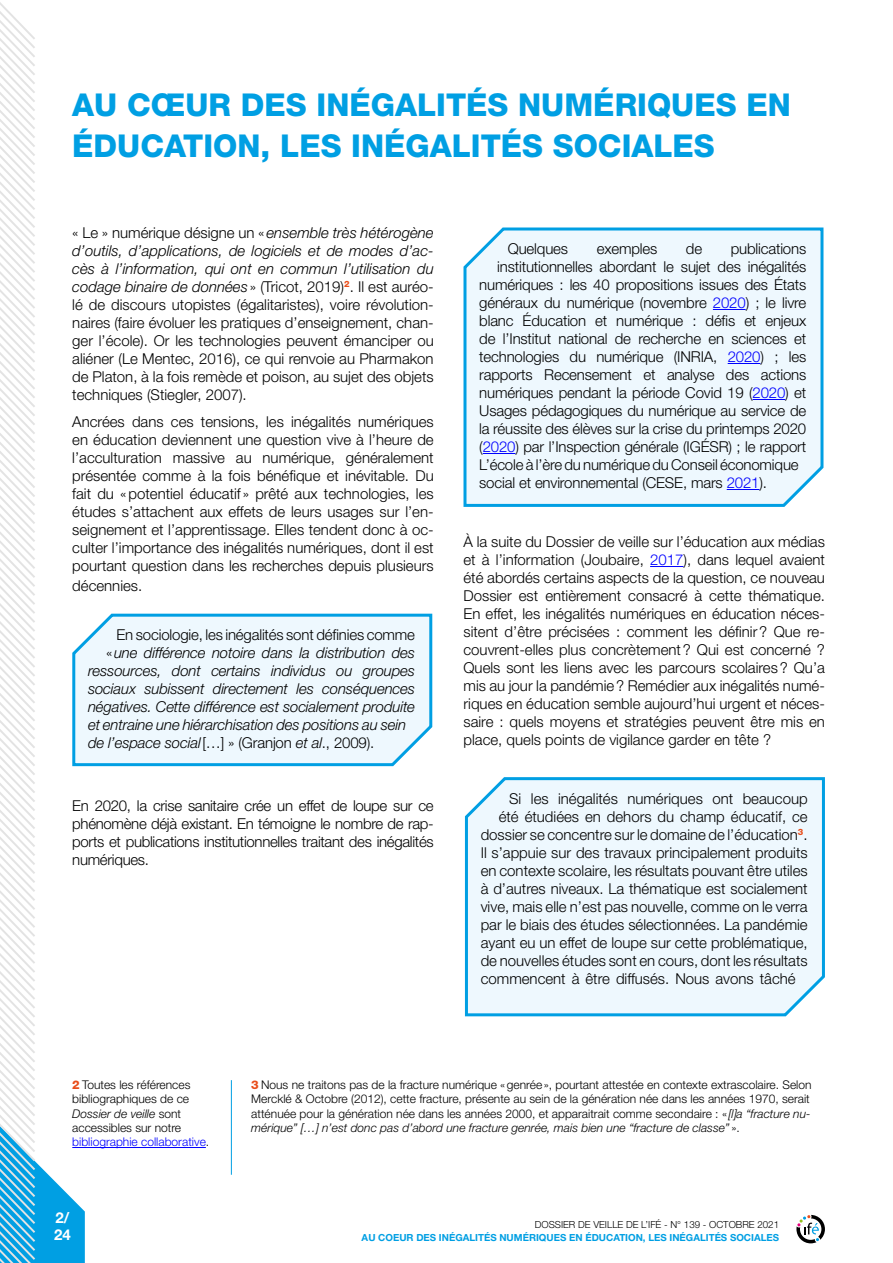
<style>
.page{position:relative;width:893px;height:1263px;background:#fff}
.page>*{position:absolute;margin:0;border:0;box-sizing:border-box;transform-origin:0 0}
.t1{font:800 31.5px/40.5px "Helvetica Neue LT Std";color:#009fe3}
.Corps{font:300 15px/18px "Helvetica Neue LT Std";color:#000;text-align:justify}
.Encadré{font:300 15px "Helvetica Neue LT Std";letter-spacing:-.01em;color:#000}
.Encadré-2{font:italic 300 15px "Helvetica Neue LT Std";letter-spacing:-.01em;color:#000}
.t2{font:700 15px/16.5px "Helvetica Neue LT Std";color:#fff}
.Sommaire_-_page{font:300 12px/14.4px "Helvetica Neue LT Std";color:#000}
.t3{font:700 9.75px "Helvetica Neue LT Std";color:#009fe3}
.t4{font:300 9.75px "Helvetica Neue LT Std";color:#000}
.s1{font-style:italic}
.s2{font-style:normal}
.s3{color:#00f}
.s4{font-weight:800;color:#e94e1b}
</style>
<div class="page">
<svg style="left:796px;top:1215px;width:29px;height:28px"></svg>
<svg style="left:0;top:2px;width:85px;height:1261px"></svg>
<hr style="left:231px;top:1080px;width:1px;height:95px;background:#009fe3">
<hr style="left:72px;top:1147px;width:134px;height:1px;background:#00f">
<svg style="left:71px;top:611px;width:362px;height:157px;background:#e2f3fc"></svg>
<hr style="left:650px;top:566px;width:33px;height:1px;background:#00f">
<div style="left:463px;top:227px;width:361px;height:280px;background:#eef8fe"></div>
<div style="left:464px;top:777px;width:361px;height:240px;background:#eef8fe"></div>
<p class="t1" style="left:72px;top:84px;width:720px">AU CŒUR DES INÉGALITÉS NUMÉRIQUES EN<br>ÉDUCATION, LES INÉGALITÉS SOCIALES</p>
<p class="Corps" style="left:72px;top:224px;width:363px">« Le » numérique désigne un «<span class="s1">ensemble très hétérogène d’outils, d’applications, de logiciels et de modes d’ac&shy;cès à l’information, qui ont en commun l’utilisation du codage binaire de données</span> » (Tricot, 2019)<sup>2</sup>. Il est auréo&shy;lé de discours utopistes (égalitaristes), voire révolution&shy;naires (faire évoluer les pratiques d’enseignement, chan&shy;ger l’école). Or les technologies peuvent émanciper ou aliéner (Le Mentec, 2016), ce qui renvoie au Pharmakon de Platon, à la fois remède et poison, au sujet des objets techniques (Stiegler, 2007).</p>
<p class="Corps" style="left:72px;top:412px;width:363px">Ancrées dans ces tensions, les inégalités numériques en éducation deviennent une question vive à l’heure de l’acculturation massive au numérique, généralement présentée comme à la fois bénéfique et inévitable. Du fait du «potentiel éducatif » prêté aux technologies, les études s’attachent aux effets de leurs usages sur l’en&shy;seignement et l’apprentissage. Elles tendent donc à oc&shy;culter l’importance des inégalités numériques, dont il est pourtant question dans les recherches depuis plusieurs</p>
<p class="Corps" style="left:72px;top:576px;width:72px">décennies.</p>
<p class="Encadré" style="left:117px;top:626px;width:300px">En sociologie, les inégalités sont définies comme</p>
<p class="Encadré-2" style="left:106px;top:644px;width:311px"><span class="s2">«</span>une différence notoire dans la distribution des</p>
<p class="Encadré-2" style="left:88px;top:662px;width:329px">ressources, dont certains individus ou groupes</p>
<p class="Encadré-2" style="left:88px;top:680px;width:328px">sociaux subissent directement les conséquences</p>
<p class="Encadré-2" style="left:88px;top:698px;width:329px">négatives. Cette différence est socialement produite</p>
<p class="Encadré-2" style="left:88px;top:716px;width:319px">et entraine une hiérarchisation des positions au sein</p>
<p class="Encadré-2" style="left:88px;top:734px;width:288px">de l’espace social<span class="s2">[…] » (Granjon</span> et al<span class="s2">., 2009).</span></p>
<p class="Corps" style="left:72px;top:796px;width:363px">En 2020, la crise sanitaire crée un effet de loupe sur ce phénomène déjà existant. En témoigne le nombre de rap&shy;ports et publications institutionnelles traitant des inégalités numériques.</p>
<p class="Encadré" style="left:508px;top:239px;width:62px">Quelques</p>
<p class="Encadré" style="left:597px;top:239px;width:62px">exemples</p>
<p class="Encadré" style="left:686px;top:239px;width:18px">de</p>
<p class="Encadré" style="left:731px;top:239px;width:77px">publications</p>
<p class="Encadré" style="left:497px;top:257px;width:311px">institutionnelles abordant le sujet des inégalités</p>
<p class="Encadré" style="left:479px;top:275px;width:328px">numériques : les 40 propositions issues des États</p>
<p class="Encadré" style="left:479px;top:293px;width:329px">généraux du numérique (novembre <span class="s3">2020</span>) ; le livre</p>
<p class="Encadré" style="left:479px;top:311px;width:329px">blanc Éducation et numérique : défis et enjeux</p>
<p class="Encadré" style="left:479px;top:329px;width:328px">de l’Institut national de recherche en sciences et</p>
<p class="Encadré" style="left:479px;top:347px;width:329px">technologies du numérique (INRIA, <span class="s3">2020</span>) ; les</p>
<p class="Encadré" style="left:479px;top:365px;width:329px">rapports Recensement et analyse des actions</p>
<p class="Encadré" style="left:479px;top:383px;width:329px">numériques pendant la période Covid 19 (<span class="s3">2020</span>) et</p>
<p class="Encadré" style="left:479px;top:401px;width:328px">Usages pédagogiques du numérique au service de</p>
<p class="Encadré" style="left:479px;top:419px;width:329px">la réussite des élèves sur la crise du printemps 2020</p>
<p class="Encadré" style="left:479px;top:437px;width:329px">(<span class="s3">2020</span>) par l’Inspection générale (IGÉSR) ; le rapport</p>
<p class="Encadré" style="left:479px;top:455px;width:321px">L’école à l’ère du numérique du Conseil économique</p>
<p class="Encadré" style="left:479px;top:473px;width:289px">social et environnemental (CESE, mars <span class="s3">2021</span>).</p>
<p class="Corps" style="left:463px;top:532px;width:363px">À la suite du Dossier de veille sur l’éducation aux médias et à l’information (Joubaire, <span class="s3">2017</span>), dans lequel avaient été abordés certains aspects de la question, ce nouveau Dossier est entièrement consacré à cette thématique.<br>En effet, les inégalités numériques en éducation néces&shy;sitent d’être précisées : comment les définir? Que re&shy;couvrent-elles plus concrètement? Qui est concerné ?<br>Quels sont les liens avec les parcours scolaires? Qu’a mis au jour la pandémie? Remédier aux inégalités numé&shy;riques en éducation semble aujourd’hui urgent et néces&shy;saire : quels moyens et stratégies peuvent être mis en place, quels points de vigilance garder en tête ?</p>
<p class="Encadré" style="left:509px;top:789px;width:300px">Si les inégalités numériques ont beaucoup</p>
<p class="Encadré" style="left:499px;top:807px;width:310px">été étudiées en dehors du champ éducatif, ce</p>
<p class="Encadré" style="left:481px;top:825px;width:328px">dossier se concentre sur le domaine de l’éducation<sup>3</sup>.</p>
<p class="Encadré" style="left:481px;top:843px;width:328px">Il s’appuie sur des travaux principalement produits</p>
<p class="Encadré" style="left:481px;top:861px;width:329px">en contexte scolaire, les résultats pouvant être utiles</p>
<p class="Encadré" style="left:481px;top:879px;width:328px">à d’autres niveaux. La thématique est socialement</p>
<p class="Encadré" style="left:481px;top:897px;width:329px">vive, mais elle n’est pas nouvelle, comme on le verra</p>
<p class="Encadré" style="left:481px;top:915px;width:329px">par le biais des études sélectionnées. La pandémie</p>
<p class="Encadré" style="left:481px;top:933px;width:329px">ayant eu un effet de loupe sur cette problématique,</p>
<p class="Encadré" style="left:481px;top:951px;width:329px">de nouvelles études sont en cours, dont les résultats</p>
<p class="Encadré" style="left:481px;top:969px;width:316px">commencent à être diffusés. Nous avons tâché</p>
<p class="Sommaire_-_page" style="left:72px;top:1077px;width:138px"><span class="s4">2</span> Toutes les références bibliographiques de ce<br><span class="s1">Dossier de veille</span> sont accessibles sur notre <span class="s3">bibliographie collaborative</span>.</p>
<p class="Sommaire_-_page" style="left:251px;top:1077px;width:562px"><span class="s4">3</span> Nous ne traitons pas de la fracture numérique «genrée», pourtant attestée en contexte extrascolaire. Selon Mercklé &amp; Octobre (2012), cette fracture, présente au sein de la génération née dans les années 1970, serait atténuée pour la génération née dans les années 2000, et apparaitrait comme secondaire : « <span class="s1">[l]a “fracture nu&shy;mérique” […] n’est donc pas d’abord une fracture genrée, mais bien une “fracture de classe”</span> ».</p>
<p class="t2" style="left:54px;top:1209px;width:18px">2/<br>24</p>
<p class="t4" style="left:535px;top:1219px;width:246px">DOSSIER DE VEILLE DE L’IFÉ - N° 139 - OCTOBRE 2021</p>
<p class="t3" style="left:362px;top:1231px;width:419px">AU COEUR DES INÉGALITÉS NUMÉRIQUES EN ÉDUCATION, LES INÉGALITÉS SOCIALES</p>
</div>
